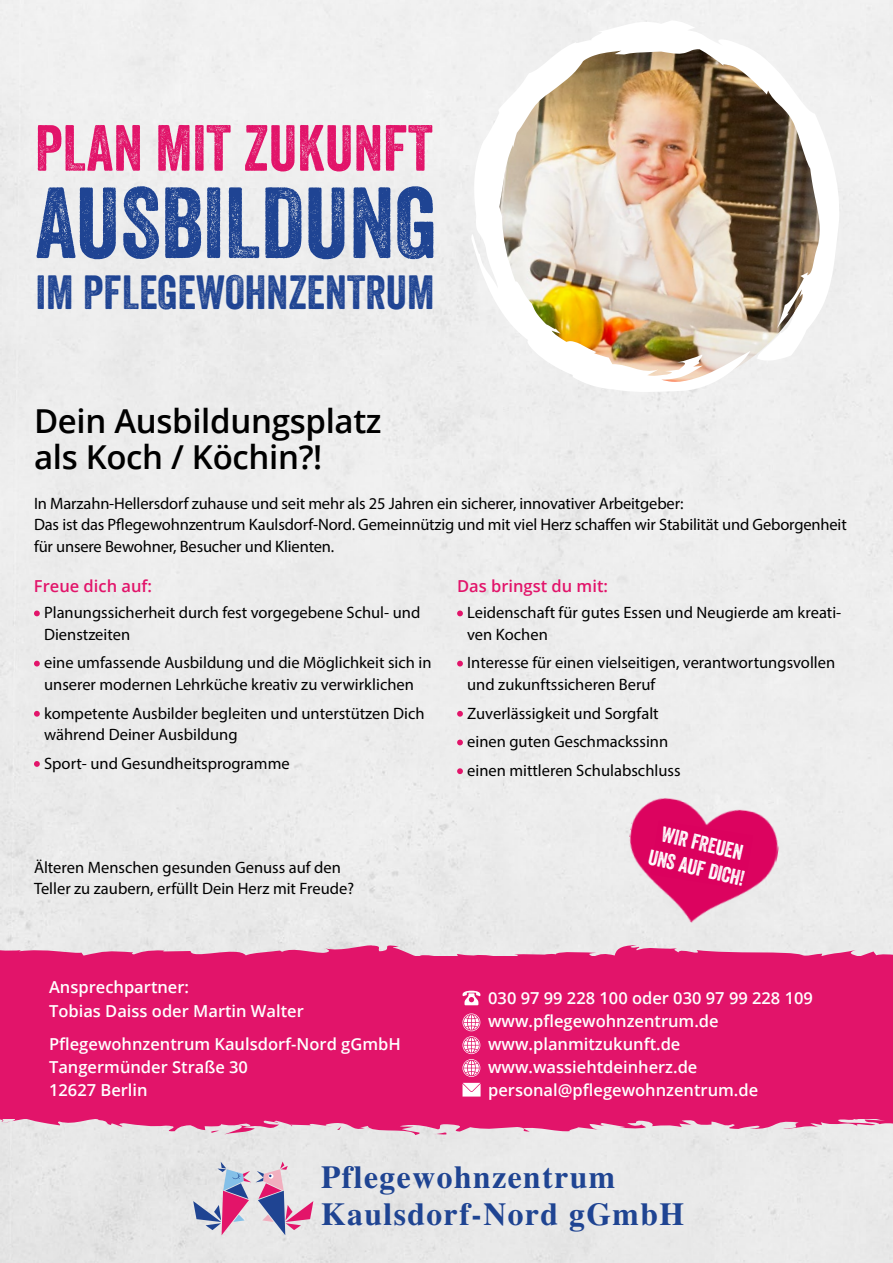
<style>
.page{position:relative;width:893px;height:1263px;background:#fff}
.page>*{position:absolute;margin:0;border:0;box-sizing:border-box;transform-origin:0 0}
.t1{font:97.5px "Veneer";letter-spacing:.005em;color:#1f4493}
.t2{font:63px "Veneer";color:#e2146a}
.t3{font:46.5px "Veneer";color:#1f4493}
.t4{font:600 33px/36px "Open Sans";letter-spacing:-.01em;color:#000}
.t5{font:700 32.1px/37px "Times";letter-spacing:.045em;color:#1f4492}
.t6{font:21px/25.2px "Veneer";color:#fff;text-align:center}
.t7{font:16.5px/21.5px "Myriad Pro";color:#000}
.t8{font:600 16.5px/22.8px "Open Sans";color:#fff}
.t9{font:600 16.5px "Open Sans";color:#e2146a}
</style>
<div class="page">
<div style="left:0;top:956px;width:893px;height:163px;background:#e2146a"></div>
<svg style="left:193px;top:1161px;width:120px;height:74px;background:#cab5cb"></svg>
<div style="left:474px;top:392px;width:360px;height:9px;background:#eee"></div>
<img style="left:471px;top:20px;width:369px;height:372px">
<svg style="left:34px;top:610px;width:6px;height:6px"></svg>
<svg style="left:34px;top:661px;width:6px;height:5px"></svg>
<svg style="left:34px;top:711px;width:6px;height:6px"></svg>
<svg style="left:34px;top:761px;width:6px;height:6px"></svg>
<svg style="left:457px;top:610px;width:6px;height:6px"></svg>
<svg style="left:457px;top:661px;width:6px;height:5px"></svg>
<svg style="left:457px;top:711px;width:6px;height:6px"></svg>
<svg style="left:457px;top:739px;width:6px;height:6px"></svg>
<svg style="left:457px;top:768px;width:6px;height:6px"></svg>
<svg style="left:0;top:939px;width:893px;height:66px"></svg>
<svg style="left:462px;top:1013px;width:18px;height:64px"></svg>
<svg style="left:0;top:1083px;width:893px;height:52px"></svg>
<img style="left:618px;top:790px;width:166px;height:144px">
<h2 class="t2" style="left:35px;top:110px;width:399px">PLAN MIT ZUKUNFT</h2>
<h1 class="t1" style="left:35px;top:163px;width:404px">AUSBILDUNG</h1>
<h3 class="t3" style="left:36px;top:263px;width:400px">IM PFLEGEWOHNZENTRUM</h3>
<h3 class="t4" style="left:34px;top:402px;width:349px">Dein Ausbildungsplatz als Koch / Köchin?!</h3>
<p class="t7" style="left:34px;top:492px;width:814px">In Marzahn-Hellersdorf zuhause und seit mehr als 25 Jahren ein sicherer, innovativer Arbeitgeber:<br>Das ist das Pflegewohnzentrum Kaulsdorf-Nord. Gemeinnützig und mit viel Herz schaffen wir Stabilität und Geborgenheit für unsere Bewohner, Besucher und Klienten.</p>
<p class="t9" style="left:34px;top:575px;width:120px">Freue dich auf:</p>
<p class="t7" style="left:44px;top:602px;width:378px">Planungssicherheit durch fest vorgegebene Schul- und<br>Dienstzeiten</p>
<p class="t7" style="left:44px;top:652px;width:389px">eine umfassende Ausbildung und die Möglichkeit sich in unserer modernen Lehrküche kreativ zu verwirklichen</p>
<p class="t7" style="left:44px;top:702px;width:382px">kompetente Ausbilder begleiten und unterstützen Dich während Deiner Ausbildung</p>
<p class="t7" style="left:44px;top:752px;width:247px">Sport- und Gesundheitsprogramme</p>
<p class="t7" style="left:34px;top:856px;width:322px">Älteren Menschen gesunden Genuss auf den<br>Teller zu zaubern, erfüllt Dein Herz mit Freude?</p>
<p class="t9" style="left:457px;top:575px;width:152px">Das bringst du mit:</p>
<p class="t7" style="left:467px;top:602px;width:376px">Leidenschaft für gutes Essen und Neugierde am kreati&shy;ven Kochen</p>
<p class="t7" style="left:467px;top:652px;width:370px">Interesse für einen vielseitigen, verantwortungsvollen und zukunftssicheren Beruf</p>
<p class="t7" style="left:467px;top:698px;width:215px;line-height:28.7px">Zuverlässigkeit und Sorgfalt einen guten Geschmackssinn einen mittleren Schulabschluss</p>
<p class="t6" style="left:657px;top:820px;width:100px;rotate:13deg">WIR FREUEN<br>UNS AUF DICH!</p>
<p class="t8" style="left:49px;top:975px;width:256px;line-height:23.4px">Ansprechpartner:<br>Tobias Daiss oder Martin Walter</p>
<p class="t8" style="left:49px;top:1032px;width:353px">Pflegewohnzentrum Kaulsdorf-Nord gGmbH<br>Tangermünder Straße 30<br>12627 Berlin</p>
<p class="t8" style="left:488px;top:986px;width:326px">030 97 99 228 100 oder 030 97 99 228 109 www.pflegewohnzentrum.de www.planmitzukunft.de www.wassiehtdeinherz.de personal@pflegewohnzentrum.de</p>
<h3 class="t5" style="left:321px;top:1155px;width:365px">Pflegewohnzentrum<br>Kaulsdorf-Nord gGmbH</h3>
</div>
